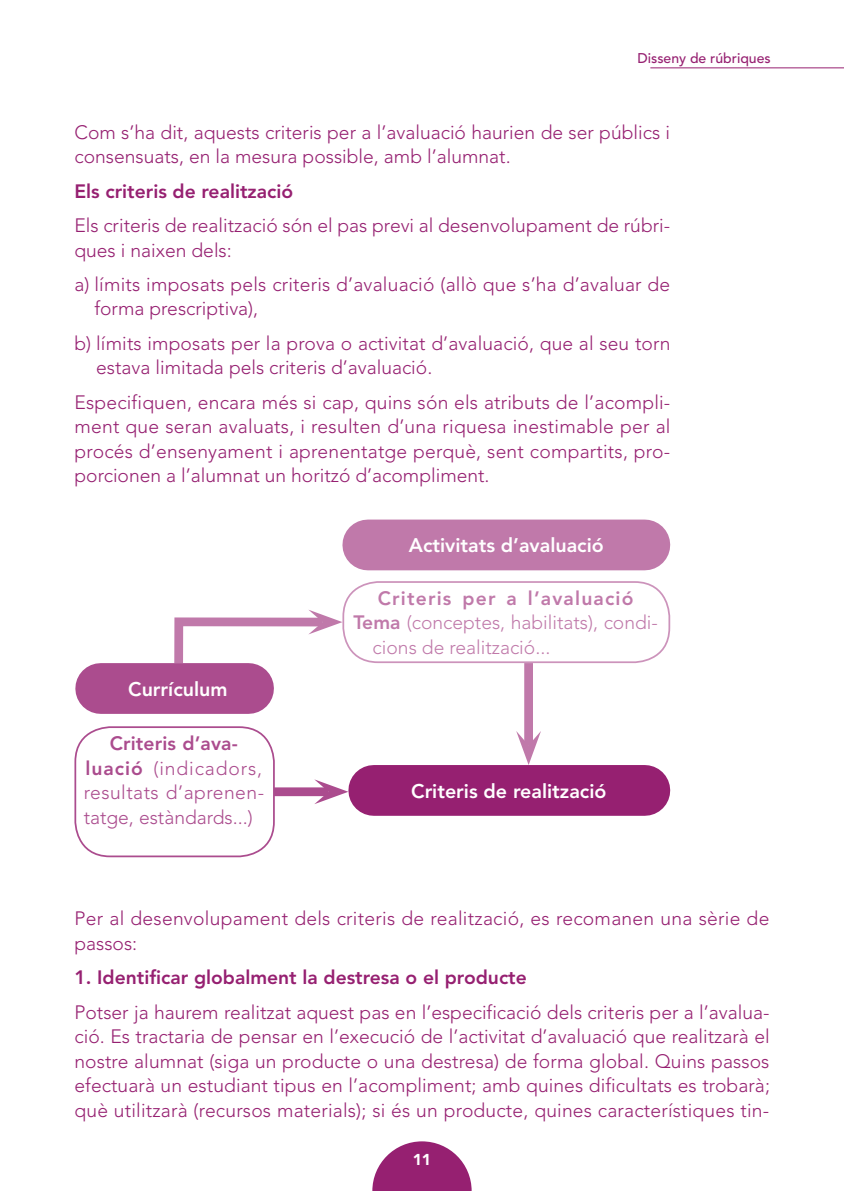
<style>
.page{position:relative;width:844px;height:1191px;background:#fff}
.page>*{position:absolute;margin:0;border:0;box-sizing:border-box;transform-origin:0 0}
.t1{font:800 19.6px "Avenir LT Std";color:#fff}
.t2{font:300 19.25px/24.5px "Avenir LT Std";color:#962071}
.t3{font:300 19.25px/24.5px "Avenir LT Std";letter-spacing:.025em;color:#ab4c8e;text-align:center}
.t4{font:800 19.25px "Avenir LT Std";color:#962071}
.t5{font:800 19.25px "Avenir LT Std";letter-spacing:.06em;color:#962071}
.t6{font:900 15.58px "Avenir LT Std";color:#fff}
.t7{font:500 14px "Avenir LT Std";color:#962071}
.s1{font-weight:800}
</style>
<div class="page">
<svg style="left:372px;top:1141px;width:99px;height:50px"></svg>
<hr style="left:650px;top:67px;width:193px;height:1px;background:#962071">
<div style="left:524px;top:663px;width:9px;height:82px;background:#c079aa"></div>
<svg style="left:516px;top:731px;width:25px;height:34px"></svg>
<div style="left:373px;top:765px;width:271px;height:51px;background:#962071"></div>
<svg style="left:174px;top:609px;width:168px;height:63px"></svg>
<div style="left:274px;top:787px;width:54px;height:9px;background:#ab4c8e"></div>
<svg style="left:314px;top:779px;width:34px;height:25px"></svg>
<div style="left:101px;top:663px;width:147px;height:51px;background:#ab4c8e"></div>
<div style="left:74px;top:726px;width:201px;height:131px;border:2px solid #ab4c8e;border-radius:35px"></div>
<div style="left:368px;top:519px;width:276px;height:51px;background:#c079aa"></div>
<div style="left:342px;top:581px;width:328px;height:82px;border:2px solid #ab4c8e;border-radius:35px"></div>
<p class="t7" style="left:637px;top:50px;width:135px">Disseny de rúbriques</p>
<p class="t2" style="left:74px;top:120px;width:597px">Com s’ha dit, aquests criteris per a l’avaluació haurien de ser públics i consensuats, en la mesura possible, amb l’alumnat.</p>
<p class="t4" style="left:74px;top:179px;width:220px">Els criteris de realització</p>
<p class="t2" style="left:74px;top:213px;width:597px">Els criteris de realització són el pas previ al desenvolupament de rúbri&shy;ques i naixen dels:</p>
<p class="t2" style="left:94px;top:272px;width:577px;text-indent:-20px">a) límits imposats pels criteris d’avaluació (allò que s’ha d’avaluar de forma prescriptiva),</p>
<p class="t2" style="left:96px;top:331px;width:575px;text-indent:-22px">b) límits imposats per la prova o activitat d’avaluació, que al seu torn estava limitada pels criteris d’avaluació.</p>
<p class="t2" style="left:74px;top:390px;width:597px;text-align:justify">Especifiquen, encara més si cap, quins són els atributs de l’acompli&shy;ment que seran avaluats, i resulten d’una riquesa inestimable per al procés d’ensenyament i aprenentatge perquè, sent compartits, pro&shy;porcionen a l’alumnat un horitzó d’acompliment.</p>
<p class="t1" style="left:128px;top:677px;width:101px">Currículum</p>
<p class="t3" style="left:84px;top:731px;width:182px"><span class="s1">Criteris d’ava&shy;luació</span> (indicadors, resultats d’aprenen&shy;tatge, estàndards...)</p>
<p class="t1" style="left:409px;top:534px;width:196px">Activitats d’avaluació</p>
<p class="t5" style="left:378px;top:587px;width:257px">Criteris per a l’avaluació</p>
<p class="t2" style="left:353px;top:610px;width:306px"><span class="s1">Tema</span> (conceptes, habilitats), condi-</p>
<p class="t2" style="left:372px;top:635px;width:179px">cions de realització...</p>
<p class="t1" style="left:411px;top:779px;width:197px">Criteris de realització</p>
<p class="t2" style="left:74px;top:906px;width:696px">Per al desenvolupament dels criteris de realització, es recomanen una sèrie de passos:</p>
<p class="t4" style="left:74px;top:966px;width:454px">1. Identificar globalment la destresa o el producte</p>
<p class="t2" style="left:74px;top:999px;width:696px;text-align:justify">Potser ja haurem realitzat aquest pas en l’especificació dels criteris per a l’avalua&shy;ció. Es tractaria de pensar en l’execució de l’activitat d’avaluació que realitzarà el nostre alumnat (siga un producte o una destresa) de forma global. Quins passos efectuarà un estudiant tipus en l’acompliment; amb quines dificultats es trobarà; què utilitzarà (recursos materials); si és un producte, quines característiques tin-</p>
<p class="t6" style="left:412px;top:1149px;width:20px">11</p>
</div>
